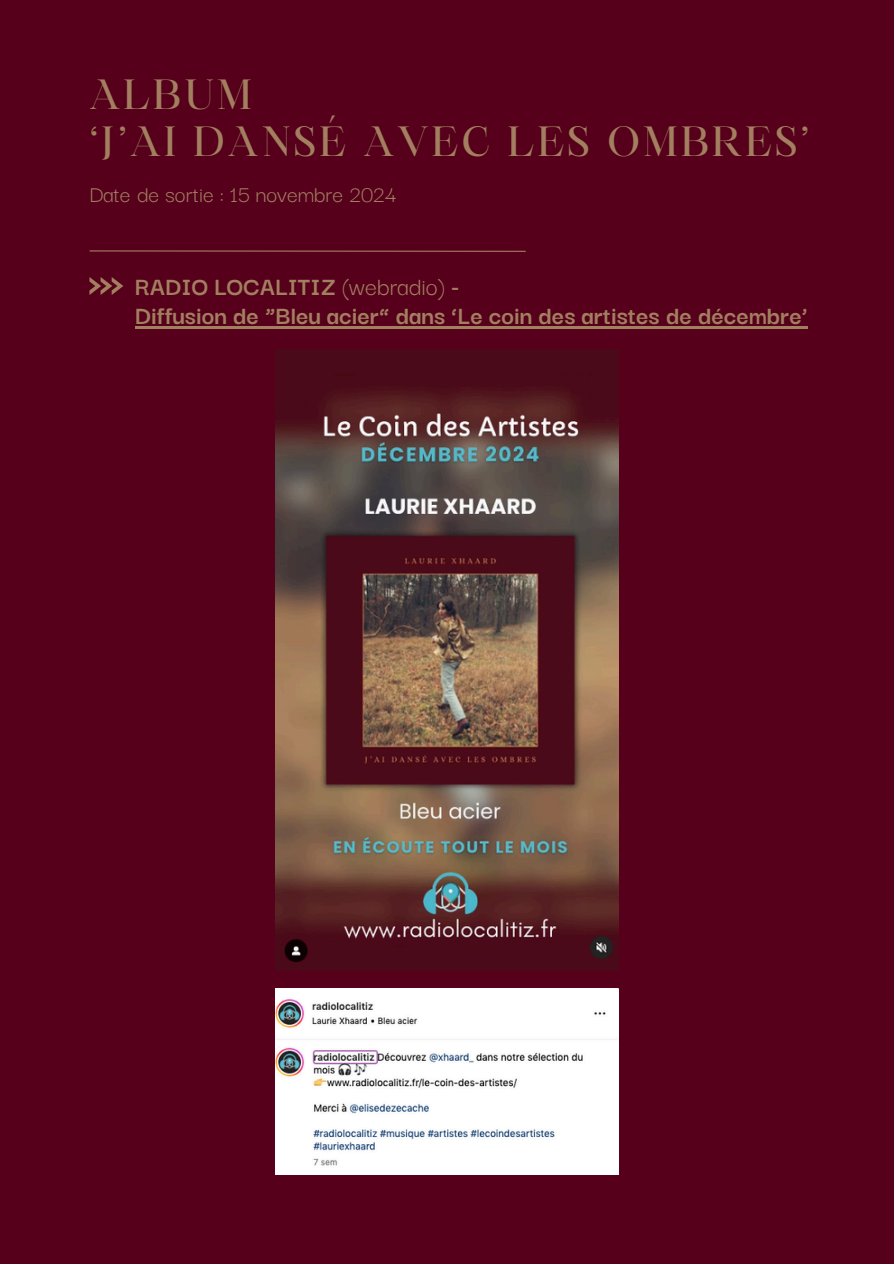
<style>
.page{position:relative;width:894px;height:1264px;background:#fff}
.page>*{position:absolute;margin:0;border:0;box-sizing:border-box;transform-origin:0 0}
.t1{font:40.5px/47.2px "Maharlika";letter-spacing:.07em;color:#a2805f}
.t2{font:700 27px "Darker Grotesque";color:#a2805f}
.t3{font:24.3px "Darker Grotesque";color:#a2805f}
.s1{font-weight:400}
</style>
<div class="page">
<div style="left:0;top:0;width:893px;height:1263px;background:#56001c"></div>
<hr style="left:90px;top:250px;width:435px;height:2px;background:#a2805f">
<svg style="left:89px;top:277px;width:34px;height:18px"></svg>
<img style="left:275px;top:349px;width:343px;height:621px">
<img style="left:275px;top:988px;width:343px;height:186px">
<hr style="left:135px;top:326px;width:672px;height:3px;background:#a2805f">
<h1 class="t1" style="left:89px;top:75px;width:721px">ALBUM<br>‘J’AI DANSÉ AVEC LES OMBRES’</h1>
<p class="t3" style="left:89px;top:176px;width:308px">Date de sortie : 15 novembre 2024</p>
<p class="t2" style="left:135px;top:266px;width:326px">RADIO LOCALITIZ <span class="s1">(webradio)</span> -</p>
<p class="t2" style="left:135px;top:295px;width:674px">Diffusion de “Bleu acier” dans ‘Le coin des artistes de décembre’</p>
</div>
